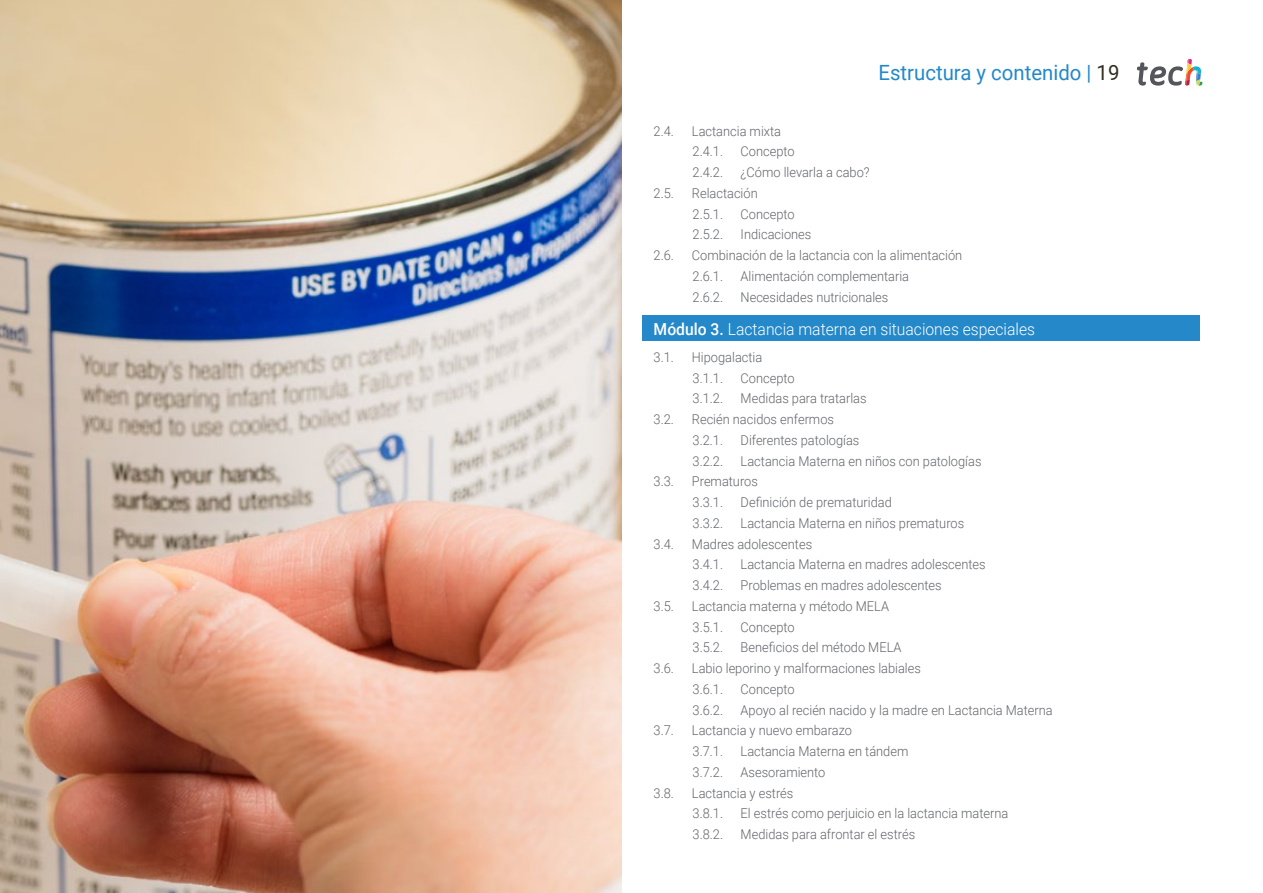
<style>
.page{position:relative;width:1263px;height:893px;background:#fff}
.page>*{position:absolute;margin:0;border:0;box-sizing:border-box;transform-origin:0 0}
.t1{font:21px "Roboto";color:#2488c9}
.t2{font:300 16.5px "Roboto";color:#fff;scale:.95 1}
.t3{font:300 13.5px/20.7px "Roboto";color:#61646a;scale:.95 1}
.s1{color:#312e20}
.s2{font-weight:500}
</style>
<div class="page">
<div style="left:642px;top:316px;width:558px;height:25px;background:#2488c9"></div>
<img style="left:0;top:0;width:622px;height:893px">
<svg style="left:1137px;top:59px;width:65px;height:27px"></svg>
<h1 class="t1" style="left:878px;top:57px;width:242px">Estructura y contenido | <span class="s1">19</span></h1>
<p class="t3" style="left:654px;top:120px;width:23px">2.4.</p>
<p class="t3" style="left:692px;top:120px;width:95px">Lactancia mixta<br>2.4.1.</p>
<p class="t3" style="left:741px;top:141px;width:58px">Concepto</p>
<p class="t3" style="left:693px;top:161px;width:34px">2.4.2.</p>
<p class="t3" style="left:741px;top:161px;width:137px">¿Cómo llevarla a cabo?</p>
<p class="t3" style="left:654px;top:182px;width:23px">2.5.</p>
<p class="t3" style="left:692px;top:182px;width:71px">Relactación<br>2.5.1.</p>
<p class="t3" style="left:741px;top:203px;width:58px">Concepto</p>
<p class="t3" style="left:693px;top:224px;width:34px">2.5.2.</p>
<p class="t3" style="left:741px;top:224px;width:76px">Indicaciones</p>
<p class="t3" style="left:654px;top:244px;width:23px">2.6.</p>
<p class="t3" style="left:692px;top:244px;width:286px">Combinación de la lactancia con la alimentación<br>2.6.1.</p>
<p class="t3" style="left:741px;top:265px;width:179px">Alimentación complementaria</p>
<p class="t3" style="left:693px;top:286px;width:34px">2.6.2.</p>
<p class="t3" style="left:741px;top:286px;width:157px">Necesidades nutricionales</p>
<p class="t2" style="left:654px;top:317px;width:403px"><span class="s2">Módulo 3.</span> Lactancia materna en situaciones especiales</p>
<p class="t3" style="left:654px;top:346px;width:23px">3.1.</p>
<p class="t3" style="left:692px;top:346px;width:76px">Hipogalactia<br>3.1.1.</p>
<p class="t3" style="left:741px;top:367px;width:58px">Concepto</p>
<p class="t3" style="left:693px;top:388px;width:34px">3.1.2.</p>
<p class="t3" style="left:741px;top:388px;width:134px">Medidas para tratarlas</p>
<p class="t3" style="left:654px;top:408px;width:23px">3.2.</p>
<p class="t3" style="left:692px;top:408px;width:151px">Recién nacidos enfermos<br>3.2.1.</p>
<p class="t3" style="left:741px;top:429px;width:127px">Diferentes patologías</p>
<p class="t3" style="left:693px;top:450px;width:34px">3.2.2.</p>
<p class="t3" style="left:741px;top:450px;width:255px">Lactancia Materna en niños con patologías</p>
<p class="t3" style="left:654px;top:471px;width:23px">3.3.</p>
<p class="t3" style="left:692px;top:471px;width:71px">Prematuros<br>3.3.1.</p>
<p class="t3" style="left:741px;top:491px;width:161px">Definición de prematuridad</p>
<p class="t3" style="left:693px;top:512px;width:34px">3.3.2.</p>
<p class="t3" style="left:741px;top:512px;width:237px">Lactancia Materna en niños prematuros</p>
<p class="t3" style="left:654px;top:533px;width:23px">3.4.</p>
<p class="t3" style="left:692px;top:533px;width:128px">Madres adolescentes<br>3.4.1.</p>
<p class="t3" style="left:741px;top:554px;width:259px">Lactancia Materna en madres adolescentes</p>
<p class="t3" style="left:693px;top:574px;width:34px">3.4.2.</p>
<p class="t3" style="left:741px;top:574px;width:213px">Problemas en madres adolescentes</p>
<p class="t3" style="left:654px;top:595px;width:23px">3.5.</p>
<p class="t3" style="left:692px;top:595px;width:209px">Lactancia materna y método MELA<br>3.5.1.</p>
<p class="t3" style="left:741px;top:616px;width:58px">Concepto</p>
<p class="t3" style="left:693px;top:637px;width:34px">3.5.2.</p>
<p class="t3" style="left:741px;top:637px;width:171px">Beneficios del método MELA</p>
<p class="t3" style="left:654px;top:657px;width:23px">3.6.</p>
<p class="t3" style="left:692px;top:657px;width:243px">Labio leporino y malformaciones labiales<br>3.6.1.</p>
<p class="t3" style="left:741px;top:678px;width:58px">Concepto</p>
<p class="t3" style="left:693px;top:699px;width:34px">3.6.2.</p>
<p class="t3" style="left:741px;top:699px;width:330px">Apoyo al recién nacido y la madre en Lactancia Materna</p>
<p class="t3" style="left:654px;top:720px;width:23px">3.7.</p>
<p class="t3" style="left:692px;top:720px;width:170px">Lactancia y nuevo embarazo<br>3.7.1.</p>
<p class="t3" style="left:741px;top:740px;width:178px">Lactancia Materna en tándem</p>
<p class="t3" style="left:693px;top:761px;width:34px">3.7.2.</p>
<p class="t3" style="left:741px;top:761px;width:91px">Asesoramiento</p>
<p class="t3" style="left:654px;top:782px;width:23px">3.8.</p>
<p class="t3" style="left:692px;top:782px;width:108px">Lactancia y estrés<br>3.8.1.</p>
<p class="t3" style="left:741px;top:803px;width:283px">El estrés como perjuicio en la lactancia materna</p>
<p class="t3" style="left:693px;top:823px;width:34px">3.8.2.</p>
<p class="t3" style="left:741px;top:823px;width:185px">Medidas para afrontar el estrés</p>
</div>
